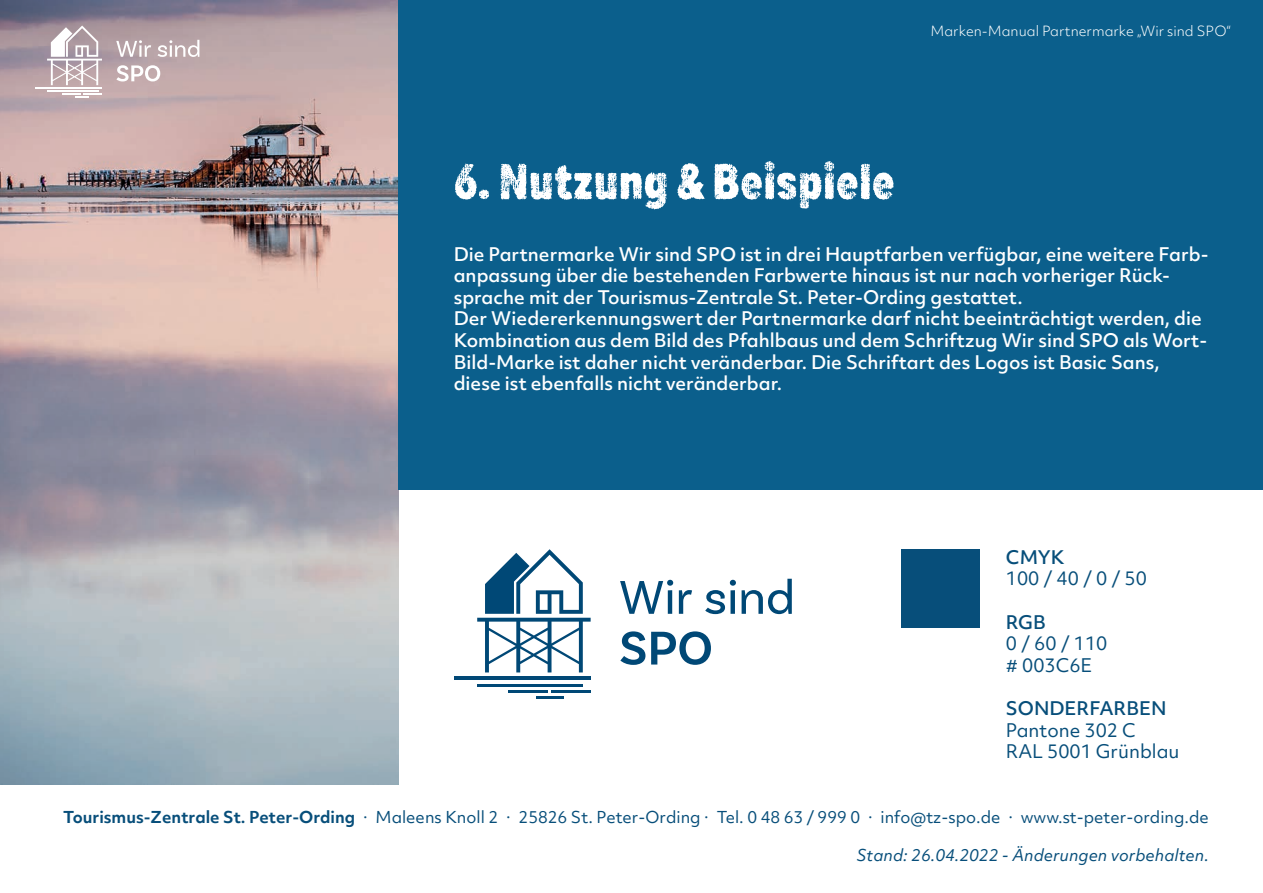
<style>
.page{position:relative;width:1263px;height:893px;background:#fff}
.page>*{position:absolute;margin:0;border:0;box-sizing:border-box;transform-origin:0 0}
.t1{font:900 51px "Draft Natural F";color:#fff}
.t2{font:500 18px/21.6px "Objektiv Mk 2";color:#fff}
.t3{font:18px/21.6px "Objektiv Mk 2";color:#074e7a}
.t4{font:500 18px "Objektiv Mk 2";color:#074e7a}
.t5{font:15.75px "Objektiv Mk 2";color:#074e7a}
.t6{font:italic 15.75px "Objektiv Mk 2";color:#074e7a}
.t7{font:300 13.5px "Objektiv Mk 2";color:#fff}
.s1{font-weight:700}
</style>
<div class="page">
<hr style="left:454px;top:676px;width:137px;height:4px;background:#004876">
<hr style="left:477px;top:684px;width:106px;height:2px;background:#004876">
<hr style="left:536px;top:697px;width:27px;height:2px;background:#004876">
<hr style="left:551px;top:690px;width:40px;height:3px;background:#004876">
<hr style="left:508px;top:690px;width:40px;height:3px;background:#004876">
<svg style="left:477px;top:549px;width:114px;height:123px"></svg>
<svg style="left:620px;top:580px;width:53px;height:34px"></svg>
<svg style="left:679px;top:590px;width:13px;height:24px"></svg>
<svg style="left:705px;top:580px;width:31px;height:34px"></svg>
<svg style="left:742px;top:579px;width:50px;height:35px"></svg>
<svg style="left:620px;top:631px;width:25px;height:34px"></svg>
<svg style="left:651px;top:631px;width:60px;height:34px"></svg>
<div style="left:901px;top:549px;width:78px;height:79px;background:#074e7a"></div>
<img style="left:0;top:0;width:399px;height:784px">
<div style="left:399px;top:0;width:864px;height:489px;background:#0b5f8c"></div>
<hr style="left:36px;top:87px;width:66px;height:2px;background:#fff">
<hr style="left:47px;top:91px;width:51px;height:1px;background:#fff">
<svg style="left:62px;top:94px;width:40px;height:4px"></svg>
<svg style="left:47px;top:26px;width:55px;height:59px"></svg>
<svg style="left:116px;top:40px;width:35px;height:17px"></svg>
<svg style="left:157px;top:40px;width:42px;height:17px"></svg>
<svg style="left:116px;top:65px;width:44px;height:17px"></svg>
<p class="t7" style="left:930px;top:22px;width:302px">Marken-Manual Partnermarke „Wir sind SPO“</p>
<h1 class="t1" style="left:454px;top:151px;width:443px">6. Nutzung &amp; Beispiele</h1>
<p class="t2" style="left:454px;top:243px;width:756px">Die Partnermarke Wir sind SPO ist in drei Hauptfarben verfügbar, eine weitere Farb&shy;anpassung über die bestehenden Farbwerte hinaus ist nur nach vorheriger Rück&shy;sprache mit der Tourismus-Zentrale St. Peter-Ording gestattet.<br>Der Wiedererkennungswert der Partnermarke darf nicht beeinträchtigt werden, die Kombination aus dem Bild des Pfahlbaus und dem Schriftzug Wir sind SPO als Wort-Bild-Marke ist daher nicht veränderbar. Die Schriftart des Logos ist Basic Sans, diese ist ebenfalls nicht veränderbar.</p>
<p class="t4" style="left:1006px;top:544px;width:60px">CMYK</p>
<p class="t3" style="left:1006px;top:568px;width:142px">100 / 40 / 0 / 50</p>
<p class="t4" style="left:1006px;top:609px;width:41px">RGB</p>
<p class="t3" style="left:1006px;top:632px;width:103px">0 / 60 / 110 # 003C6E</p>
<p class="t4" style="left:1006px;top:696px;width:162px">SONDERFARBEN</p>
<p class="t3" style="left:1006px;top:719px;width:175px">Pantone 302 C<br>RAL 5001 Grünblau</p>
<p class="t5" style="left:63px;top:807px;width:1147px"><span class="s1">Tourismus-Zentrale St. Peter-Ording</span> · Maleens Knoll 2 · 25826 St. Peter-Ording · Tel. 0 48 63 / 999 0 · info@tz-spo.de · www.st-peter-ording.de</p>
<p class="t6" style="left:856px;top:844px;width:354px">Stand: 26.04.2022 - Änderungen vorbehalten.</p>
</div>
